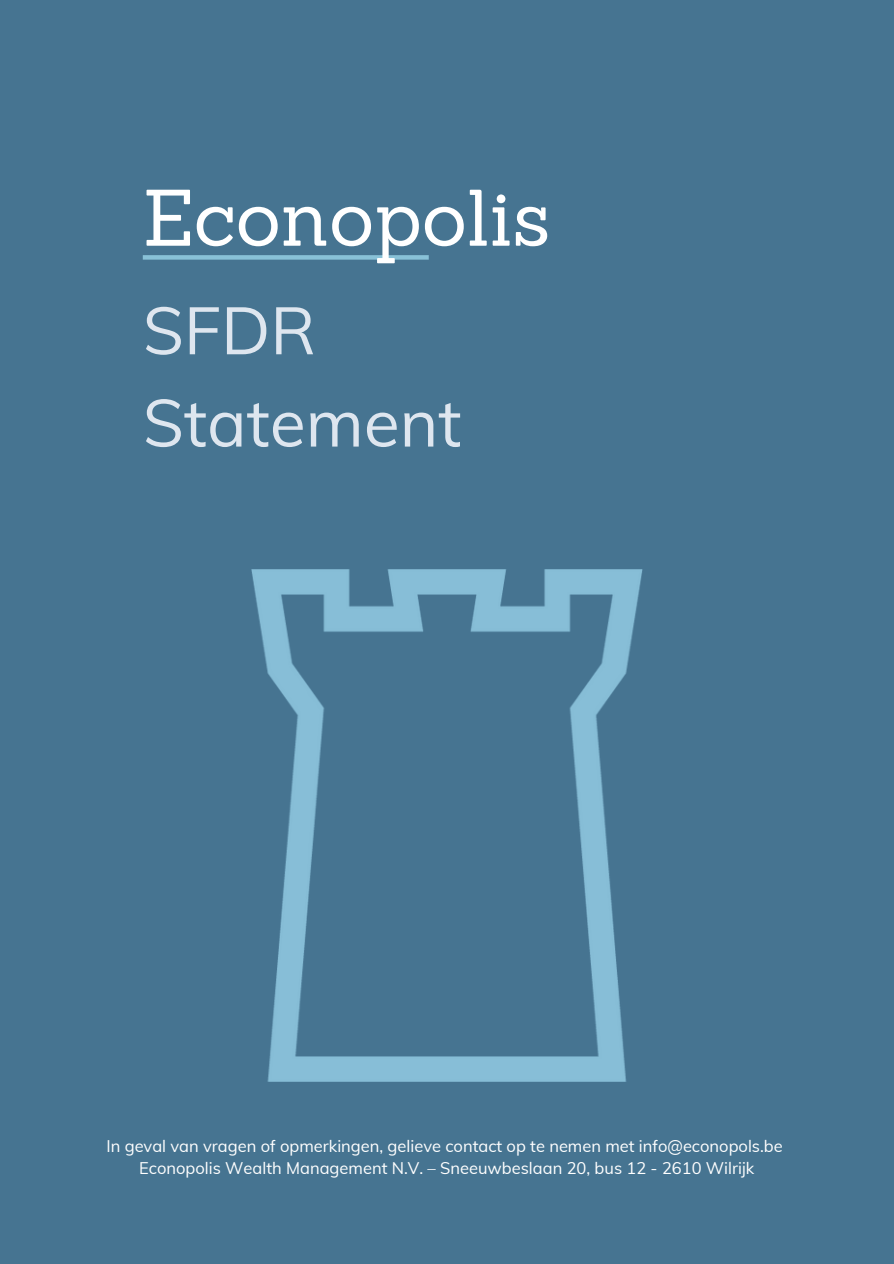
<style>
.page{position:relative;width:894px;height:1264px;background:#fff}
.page>*{position:absolute;margin:0;border:0;box-sizing:border-box;transform-origin:0 0}
.t1{font:78px "Sanchez";color:#fff}
.t2{font:66px/92.2px "Muli";color:#dee6ef}
.t3{font:16.5px "Muli";color:#fff}
</style>
<div class="page">
<div style="left:0;top:0;width:893px;height:1263px;background:#467491"></div>
<div style="left:143px;top:255px;width:285px;height:5px;background:#88c1d7"></div>
<img style="left:251px;top:569px;width:391px;height:512px">
<h1 class="t1" style="left:143px;top:167px;width:409px">Econopolis</h1>
<p class="t2" style="left:143px;top:283px;width:320px">SFDR<br>Statement</p>
<p class="t3" style="left:106px;top:1135px;width:677px">In geval van vragen of opmerkingen, gelieve contact op te nemen met info@econopols.be</p>
<h2 class="t3" style="left:139px;top:1157px;width:616px">Econopolis Wealth Management N.V. – Sneeuwbeslaan 20, bus 12 - 2610 Wilrijk</h2>
</div>
